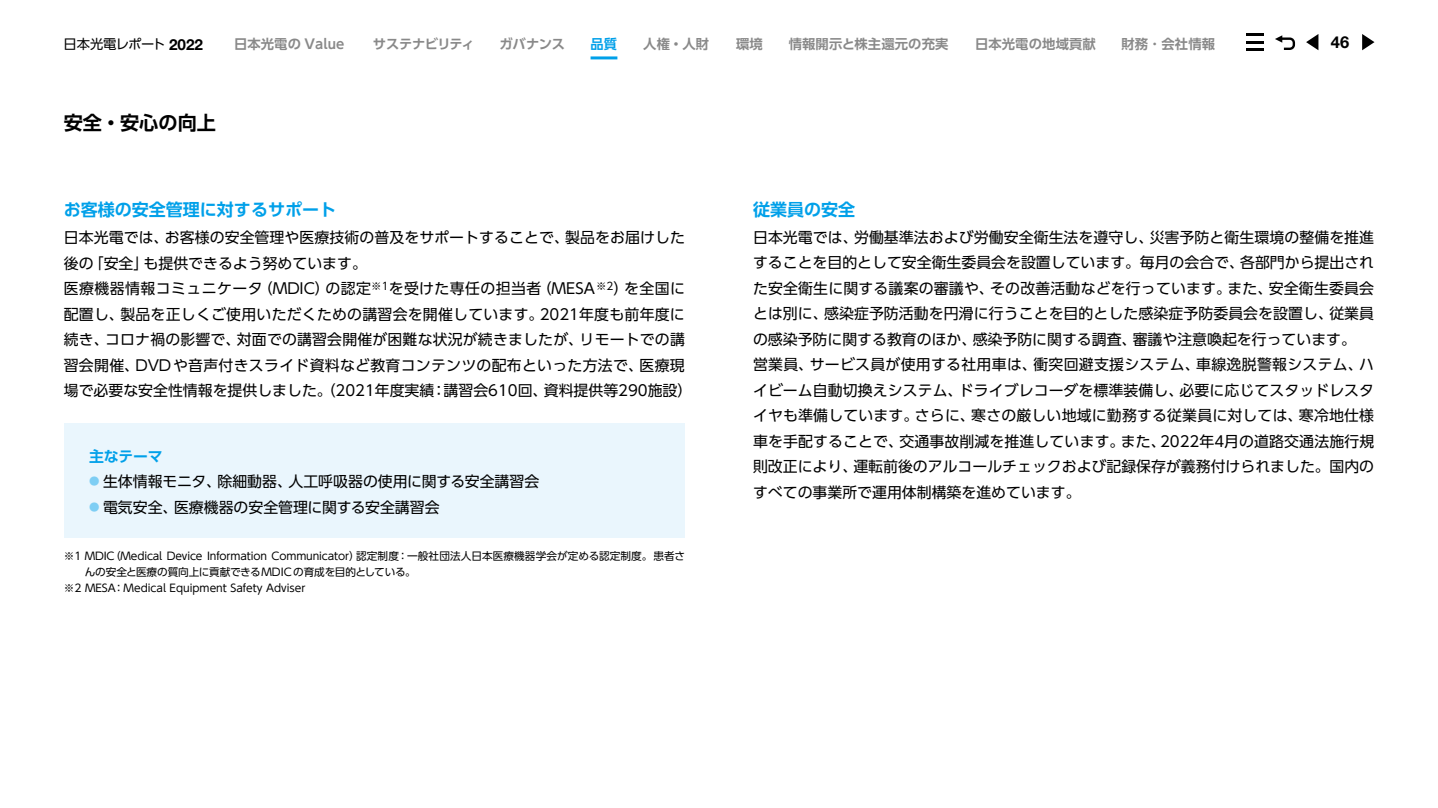
<style>
.page{position:relative;width:1438px;height:808px;background:#fff}
.page>*{position:absolute;margin:0;border:0;box-sizing:border-box;transform-origin:0 0}
.t1{font:700 19.2px "UD Shin Go Pr 6 N De";color:#000}
.t2{font:700 16.95px "UD Shin Go Pr 6 N De";color:#00a0e9}
.t3{font:700 16.5px "Helvetica Neue LT Pro";color:#000}
.t4{font:14.85px/25.5px "UD Shin Go Pr 6 N";letter-spacing:.005em;color:#000}
.t5{font:700 14.85px "UD Shin Go Pr 6 N De";letter-spacing:-.015em;color:#00a0e9}
.t6{font:700 13.35px "UD Shin Go Pr 6 N De";letter-spacing:.01em;color:#898989}
.t7{font:13.35px "UD Shin Go Pr 6 N";letter-spacing:-.015em;color:#000}
.t8{font:700 13.35px "UD Shin Go Pr 6 N De";letter-spacing:-.035em;color:#898989}
.t9{font:700 13.35px "UD Shin Go Pr 6 N De";color:#00a0e9}
.t10{font:10.65px "UD Shin Go Pr 6 N";letter-spacing:-.01em;color:#000}
.s1{font-family:"Helvetica Neue LT Pro";font-weight:700;font-size:15.3px}
.s2{font-size:10.35px;color:#7ecef4}
</style>
<div class="page">
<div style="left:64px;top:423px;width:620px;height:115px;background:#eaf6fd"></div>
<svg style="left:1275px;top:35px;width:20px;height:15px"></svg>
<svg style="left:1306px;top:34px;width:12px;height:16px"></svg>
<svg style="left:1362px;top:34px;width:12px;height:16px"></svg>
<hr style="left:1246px;top:33px;width:17px;height:3px;background:#000">
<hr style="left:1246px;top:48px;width:17px;height:3px;background:#000">
<svg style="left:1246px;top:41px;width:17px;height:2px"></svg>
<hr style="left:590px;top:56px;width:27px;height:3px;background:#00a0e9">
<p class="t7" style="left:64px;top:34px;width:141px">日本光電レポート <span class="s1">2022</span></p>
<p class="t6" style="left:234px;top:34px;width:112px">日本光電の Value</p>
<p class="t8" style="left:372px;top:34px;width:103px">サステナビリティ</p>
<p class="t6" style="left:499px;top:34px;width:67px">ガバナンス</p>
<p class="t9" style="left:590px;top:33px;width:28px">品質</p>
<p class="t6" style="left:643px;top:34px;width:67px">人権・人財</p>
<p class="t6" style="left:736px;top:34px;width:28px">環境</p>
<p class="t6" style="left:788px;top:34px;width:161px">情報開示と株主還元の充実</p>
<p class="t6" style="left:975px;top:34px;width:122px">日本光電の地域貢献</p>
<p class="t6" style="left:1121px;top:34px;width:95px">財務･会社情報</p>
<p class="t3" style="left:1330px;top:32px;width:20px">46</p>
<p class="t1" style="left:64px;top:107px;width:154px">安全・安心の向上</p>
<p class="t2" style="left:64px;top:196px;width:274px">お客様の安全管理に対するサポート</p>
<p class="t4" style="left:64px;top:224px;width:630px">日本光電では、お客様の安全管理や医療技術の普及をサポートすることで、製品をお届けした後の「安全」も提供できるよう努めています。<br>医療機器情報コミュニケータ（MDIC）の認定<sup>※1</sup>を受けた専任の担当者（MESA<sup>※2</sup>）を全国に配置し、製品を正しくご使用いただくための講習会を開催しています。2021年度も前年度に続き、コロナ禍の影響で、対面での講習会開催が困難な状況が続きましたが、リモートでの講習会開催、DVDや音声付きスライド資料など教育コンテンツの配布といった方法で、医療現場で必要な安全性情報を提供しました。（2021年度実績：講習会610回、資料提供等290施設）</p>
<p class="t5" style="left:89px;top:444px;width:75px">主なテーマ</p>
<p class="t4" style="left:89px;top:468px;width:451px"><span class="s2">●</span> 生体情報モニタ、除細動器、人工呼吸器の使用に関する安全講習会</p>
<p class="t4" style="left:89px;top:494px;width:352px"><span class="s2">●</span> 電気安全、医療機器の安全管理に関する安全講習会</p>
<p class="t10" style="left:64px;top:547px;width:623px">※1 MDIC（Medical Device Information Communicator）認定制度：一般社団法人日本医療機器学会が定める認定制度。患者さ</p>
<p class="t10" style="left:85px;top:563px;width:332px">んの安全と医療の質向上に貢献できるMDICの育成を目的としている。</p>
<p class="t10" style="left:64px;top:579px;width:243px">※2 MESA：Medical Equipment Safety Adviser</p>
<p class="t2" style="left:753px;top:196px;width:121px">従業員の安全　</p>
<p class="t4" style="left:753px;top:224px;width:622px">日本光電では、労働基準法および労働安全衛生法を遵守し、災害予防と衛生環境の整備を推進することを目的として安全衛生委員会を設置しています。毎月の会合で、各部門から提出された安全衛生に関する議案の審議や、その改善活動などを行っています。また、安全衛生委員会とは別に、感染症予防活動を円滑に行うことを目的とした感染症予防委員会を設置し、従業員の感染予防に関する教育のほか、感染予防に関する調査、審議や注意喚起を行っています。営業員、サービス員が使用する社用車は、衝突回避支援システム、車線逸脱警報システム、ハイビーム自動切換えシステム、ドライブレコーダを標準装備し、必要に応じてスタッドレスタイヤも準備しています。さらに、寒さの厳しい地域に勤務する従業員に対しては、寒冷地仕様車を手配することで、交通事故削減を推進しています。また、2022年4月の道路交通法施行規則改正により、運転前後のアルコールチェックおよび記録保存が義務付けられました。国内のすべての事業所で運用体制構築を進めています。</p>
</div>
